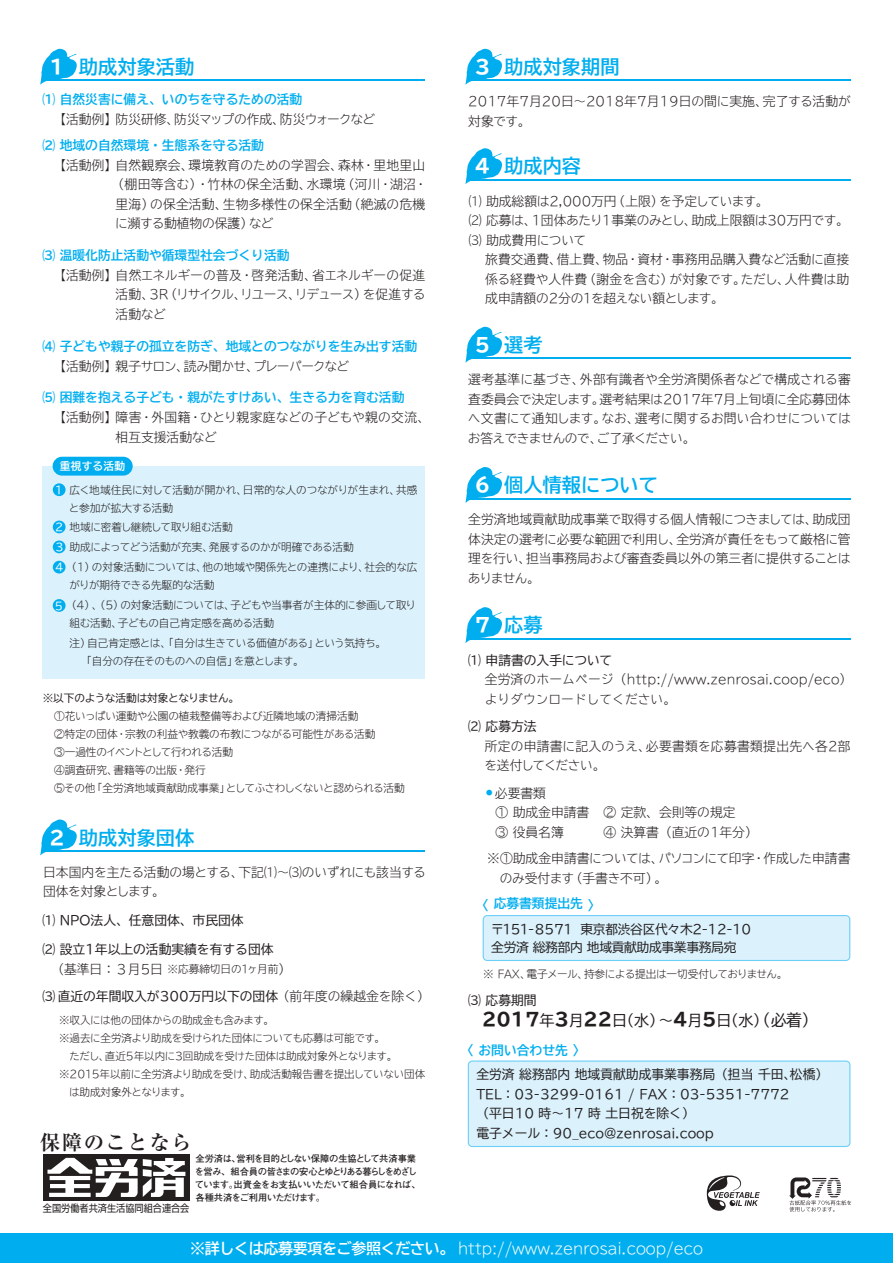
<style>
.page{position:relative;width:893px;height:1263px;background:#fff}
.page>*{position:absolute;margin:0;border:0;box-sizing:border-box;transform-origin:0 0}
.t1{font:700 20.4px "Ryumin Pro";letter-spacing:.07em;color:#241f1f}
.t2{font:700 19.2px "TBUD Go Std";letter-spacing:.005em;color:#00aeef}
.t3{font:300 15px "TBUD Go Std Super";color:#fff}
.t4{font:15px "TBUD Go Std";color:#241f1f}
.t5{font:300 12.75px/19.5px "TBUD Go Std Super";color:#241f1f}
.t6{font:12.75px/19.5px "TBUD Go Std";color:#241f1f}
.t7{font:700 12.75px "TBUD Go Std";color:#00aeef}
.t8{font:300 12.75px/19.5px "TBUD Go Std Super";letter-spacing:-.02em;color:#241f1f}
.t9{font:12.75px/18.5px "TBUD Go Std";letter-spacing:-.025em;color:#241f1f}
.t10{font:300 12.75px "TBUD Go Std Super";letter-spacing:.02em;color:#241f1f}
.t11{font:300 12.75px "TBUD Go Std Super";letter-spacing:.025em;color:#241f1f}
.t12{font:300 12.75px "TBUD Go Std Super";letter-spacing:-.04em;color:#241f1f}
.t13{font:300 12.75px "TBUD Go Std Super";letter-spacing:-.05em;color:#241f1f}
.t14{font:300 12.75px "TBUD Go Std Super";letter-spacing:-.03em;color:#241f1f}
.t15{font:300 10.65px/18px "TBUD Go Std Super";letter-spacing:-.02em;color:#241f1f}
.t16{font:300 10.65px "TBUD Go Std Super";letter-spacing:-.04em;color:#241f1f}
.t17{font:300 10.65px "TBUD Go Std Super";color:#241f1f}
.t18{font:10.65px "TBUD Go Std";color:#fff}
.t19{font:300 10.5px "TBUD Go Std Super";letter-spacing:-.02em;color:#241f1f}
.t20{font:10.05px "Shin Go Pro";color:#241f1f;scale:.91 1}
.t21{font:700 9.3px/12.8px "Futo Go B101 Pro";letter-spacing:-.07em;color:#241f1f}
.s1{font-stretch:expanded;color:#fff}
.s2{font-family:"TBUD Go Std";font-weight:700;color:#00aeef}
.s3{font-family:"TBUD Go Std";font-weight:700;color:#fff}
.s4{font-family:"TBUD Go Std";font-weight:400;color:#fff}
.s5{font-family:"TBUD Go Std";font-weight:400}
.s6{font-size:12.75px}
.s7{font-family:"TBUD Go Std Super";font-weight:300}
.s8{font-weight:700;font-stretch:expanded;font-size:18px}
.s9{font-size:15.9px}
.s10{font-family:"TBUD Go Std";font-weight:700}
</style>
<div class="page">
<div style="left:0;top:1233px;width:893px;height:30px;background:#00aeef"></div>
<svg style="left:789px;top:1177px;width:62px;height:35px"></svg>
<div style="left:43px;top:1154px;width:147px;height:46px;background:#241f1f"></div>
<svg style="left:48px;top:1158px;width:137px;height:39px"></svg>
<svg style="left:707px;top:1175px;width:53px;height:36px"></svg>
<div style="left:43px;top:466px;width:382px;height:213px;background:#dbf2fd"></div>
<div style="left:53px;top:483px;width:13px;height:13px;background:#00aeef;border-radius:50%"></div>
<div style="left:53px;top:457px;width:80px;height:19px;background:#00aeef;border-radius:9px"></div>
<div style="left:53px;top:521px;width:13px;height:12px;background:#00aeef;border-radius:50%"></div>
<div style="left:53px;top:540px;width:13px;height:13px;background:#00aeef;border-radius:50%"></div>
<div style="left:53px;top:561px;width:13px;height:12px;background:#00aeef;border-radius:50%"></div>
<div style="left:53px;top:599px;width:13px;height:13px;background:#00aeef;border-radius:50%"></div>
<svg style="left:483px;top:915px;width:367px;height:46px;background:#d5f0fc"></svg>
<div style="left:468px;top:1060px;width:382px;height:87px;background:#dbf2fd"></div>
<hr style="left:43px;top:79px;width:382px;height:2px;background:#00aeef">
<svg style="left:40px;top:49px;width:37px;height:36px"></svg>
<hr style="left:468px;top:79px;width:382px;height:2px;background:#00aeef">
<svg style="left:465px;top:49px;width:37px;height:36px"></svg>
<hr style="left:468px;top:179px;width:382px;height:2px;background:#00aeef">
<svg style="left:465px;top:148px;width:37px;height:36px"></svg>
<hr style="left:468px;top:357px;width:382px;height:2px;background:#00aeef">
<svg style="left:465px;top:327px;width:37px;height:36px"></svg>
<hr style="left:468px;top:498px;width:382px;height:1px;background:#00aeef">
<svg style="left:465px;top:467px;width:40px;height:36px"></svg>
<hr style="left:468px;top:638px;width:382px;height:2px;background:#00aeef">
<svg style="left:465px;top:607px;width:37px;height:36px"></svg>
<hr style="left:43px;top:850px;width:382px;height:2px;background:#00aeef">
<svg style="left:40px;top:819px;width:37px;height:36px"></svg>
<p class="t2" style="left:50px;top:51px;width:146px"><span class="s1">1</span> 助成対象活動</p>
<p class="t2" style="left:475px;top:51px;width:146px"><span class="s1">3</span> 助成対象期間</p>
<p class="t5" style="left:53px;top:89px;width:323px;line-height:20.1px;text-indent:-11px"><span class="s2">⑴ 自然災害に備え、いのちを守るための活動<br></span>【活動例】防災研修、防災マップの作成、防災ウォークなど</p>
<p class="t10" style="left:53px;top:155px;width:373px">【活動例】自然観察会、環境教育のための学習会、森林・里地里山</p>
<p class="t11" style="left:112px;top:174px;width:317px">（棚田等含む）・竹林の保全活動、水環境（河川・湖沼・</p>
<p class="t5" style="left:116px;top:194px;width:311px">里海）の保全活動、生物多様性の保全活動（絶滅の危機</p>
<p class="t5" style="left:115px;top:213px;width:160px">に瀕する動植物の保護）など</p>
<p class="t5" style="left:116px;top:265px;width:311px;text-align:justify;text-indent:-62px">【活動例】自然エネルギーの普及・啓発活動、省エネルギーの促進活動、３Ｒ（リサイクル、リユース、リデュース）を促進する活動など</p>
<p class="t12" style="left:53px;top:355px;width:297px">【活動例】親子サロン、読み聞かせ、プレーパークなど</p>
<p class="t5" style="left:116px;top:407px;width:316px;text-indent:-62px">【活動例】障害・外国籍・ひとり親家庭などの子どもや親の交流、相互支援活動など</p>
<p class="t7" style="left:42px;top:135px;width:223px">⑵ 地域の自然環境・生態系を守る活動</p>
<p class="t7" style="left:42px;top:245px;width:249px">⑶ 温暖化防止活動や循環型社会づくり活動</p>
<p class="t7" style="left:42px;top:336px;width:376px">⑷ 子どもや親子の孤立を防ぎ、地域とのつながりを生み出す活動</p>
<p class="t7" style="left:42px;top:387px;width:364px">⑸ 困難を抱える子ども・親がたすけあい、生きる力を育む活動</p>
<p class="t15" style="left:69px;top:454px;width:349px;line-height:23.2px;text-indent:-10px"><span class="s3">重視する活動<br></span>広く地域住民に対して活動が開かれ、日常的な人のつながりが生まれ、共感</p>
<p class="t15" style="left:69px;top:498px;width:106px">と参加が拡大する活動</p>
<p class="t18" style="left:55px;top:481px;width:10px">1</p>
<p class="t15" style="left:55px;top:516px;width:364px;line-height:20.1px"><span class="s4">2</span> 地域に密着し継続して取り組む活動<br><span class="s4">3</span> 助成によってどう活動が充実、発展するのかが明確である活動<br><span class="s4">4</span> （1）の対象活動については、他の地域や関係先との連携により、社会的な広</p>
<p class="t15" style="left:55px;top:575px;width:363px;line-height:19.8px;text-indent:14px">がりが期待できる先駆的な活動<br><span class="s4">5</span> （4）、（5）の対象活動については、子どもや当事者が主体的に参画して取り</p>
<p class="t15" style="left:69px;top:613px;width:206px">組む活動、子どもの自己肯定感を高める活動</p>
<p class="t15" style="left:81px;top:633px;width:307px;text-indent:-12px">注）自己肯定感とは、「自分は生きている価値がある」という気持ち。「自分の存在そのものへの自信」を意とします。</p>
<p class="t15" style="left:54px;top:689px;width:352px;text-indent:-11px"><span class="s5">※以下のような活動は対象となりません。<br></span>①花いっぱい運動や公園の植栽整備等および近隣地域の清掃活動<br>②特定の団体・宗教の利益や教義の布教につながる可能性がある活動<br>③一過性のイベントとして行われる活動<br>④調査研究、書籍等の出版・発行<br>⑤その他「全労済地域貢献助成事業」としてふさわしくないと認められる活動</p>
<p class="t2" style="left:50px;top:822px;width:146px"><span class="s1">2</span> 助成対象団体</p>
<p class="t8" style="left:43px;top:862px;width:384px">日本国内を主たる活動の場とする、下記⑴～⑶のいずれにも該当する団体を対象とします。</p>
<p class="t6" style="left:42px;top:910px;width:203px">⑴ NPO法人、任意団体、市民団体</p>
<p class="t6" style="left:42px;top:940px;width:233px">⑵ 設立1年以上の活動実績を有する団体</p>
<p class="t17" style="left:51px;top:960px;width:241px"><span class="s6">（基準日：３月5日</span> ※応募締切日の１ヶ月前<span class="s6">）</span></p>
<p class="t6" style="left:42px;top:986px;width:389px">⑶ 直近の年間収入が300万円以下の団体<span class="s7">（前年度の繰越金を除く）</span></p>
<p class="t19" style="left:59px;top:1011px;width:216px">※収入には他の団体からの助成金も含みます。</p>
<p class="t19" style="left:59px;top:1029px;width:328px">※過去に全労済より助成を受けられた団体についても応募は可能です。</p>
<p class="t19" style="left:69px;top:1047px;width:329px">ただし、直近５年以内に３回助成を受けた団体は助成対象外となります。</p>
<p class="t19" style="left:59px;top:1065px;width:368px">※２０１5年以前に全労済より助成を受け、助成活動報告書を提出していない団体</p>
<p class="t19" style="left:69px;top:1083px;width:123px">は助成対象外となります。</p>
<p class="t1" style="left:40px;top:1126px;width:153px">保障のことなら</p>
<p class="t5" style="left:468px;top:91px;width:384px">2017年7月20日～2018年7月19日の間に実施、完了する活動が対象です。</p>
<p class="t2" style="left:475px;top:150px;width:108px"><span class="s1">4</span> 助成内容</p>
<p class="t5" style="left:469px;top:191px;width:301px">⑴ 助成総額は2,000万円（上限）を予定しています。</p>
<p class="t5" style="left:469px;top:210px;width:381px">⑵ 応募は、1団体あたり1事業のみとし、助成上限額は30万円です。</p>
<p class="t14" style="left:469px;top:229px;width:119px">⑶ 助成費用について</p>
<p class="t5" style="left:485px;top:249px;width:365px">旅費交通費、借上費、物品・資材・事務用品購入費など活動に直接</p>
<p class="t5" style="left:485px;top:269px;width:365px">係る経費や人件費（謝金を含む）が対象です。ただし、人件費は助</p>
<p class="t13" style="left:485px;top:288px;width:240px">成申請額の２分の１を超えない額とします。</p>
<p class="t2" style="left:475px;top:329px;width:69px"><span class="s1">5</span> 選考</p>
<p class="t5" style="left:468px;top:369px;width:384px;text-align:justify">選考基準に基づき、外部有識者や全労済関係者などで構成される審査委員会で決定します。選考結果は2017年7月上旬頃に全応募団体へ文書にて通知します。なお、選考に関するお問い合わせについてはお答えできませんので、ご了承ください。</p>
<p class="t2" style="left:475px;top:469px;width:185px"><span class="s1">6</span> 個人情報について</p>
<p class="t5" style="left:468px;top:509px;width:384px;text-align:justify">全労済地域貢献助成事業で取得する個人情報につきましては、助成団体決定の選考に必要な範囲で利用し、全労済が責任をもって厳格に管理を行い、担当事務局および審査委員以外の第三者に提供することはありません。</p>
<p class="t2" style="left:475px;top:609px;width:69px"><span class="s1">7</span> 応募</p>
<p class="t5" style="left:485px;top:650px;width:369px;text-indent:-17px"><span class="s5">⑴ 申請書の入手について<br></span>全労済のホームページ（http://www.zenrosai.coop/eco）よりダウンロードしてください。</p>
<p class="t5" style="left:484px;top:716px;width:368px;text-indent:-16px"><span class="s5">⑵ 応募方法<br></span>所定の申請書に記入のうえ、必要書類を応募書類提出先へ各2部を送付してください。</p>
<p class="t5" style="left:495px;top:783px;width:242px;text-indent:-9px"><sup>●</sup> 必要書類<br>① 助成金申請書 ② 定款、会則等の規定<br>③ 役員名簿</p>
<p class="t5" style="left:603px;top:822px;width:156px">④ 決算書（直近の1年分）</p>
<p class="t8" style="left:500px;top:848px;width:352px;text-indent:-13px">※①助成金申請書については、パソコンにて印字・作成した申請書のみ受付ます（手書き不可）。</p>
<p class="t7" style="left:476px;top:893px;width:126px">〈 応募書類提出先 〉</p>
<p class="t9" style="left:580px;top:920px;width:172px">東京都渋谷区代々木2-12-10</p>
<p class="t9" style="left:491px;top:920px;width:247px">〒151-8571<br>全労済 総務部内 地域貢献助成事業事務局宛</p>
<p class="t16" style="left:483px;top:965px;width:306px">※ FAX、電子メール、持参による提出は一切受付しておりません。</p>
<p class="t6" style="left:468px;top:990px;width:70px">⑶ 応募期間</p>
<p class="t4" style="left:482px;top:1008px;width:337px"><span class="s8">2017</span>年<span class="s8">3</span>月<span class="s8">22</span>日（水）～<span class="s8">4</span>月<span class="s8">5</span>日（水）<span class="s9">（必着）</span></p>
<p class="t7" style="left:461px;top:1040px;width:126px">〈 お問い合わせ先 〉</p>
<p class="t6" style="left:476px;top:1065px;width:353px">全労済 総務部内 地域貢献助成事業事務局（担当 千田、松橋）<br>TEL：03-3299-0161 / FAX：03-5351-7772<br>（平日10 時～17 時 土日祝を除く）<br>電子メール：90_eco@zenrosai.coop</p>
<p class="t21" style="left:195px;top:1151px;width:228px">全労済は、営利を目的としない保障の生協として共済事業を営み、組合員の皆さまの安心とゆとりある暮らしをめざしています。出資金をお支払いいただいて組合員になれば、各種共済をご利用いただけます。</p>
<p class="t3" style="left:190px;top:1236px;width:514px"><span class="s10">※詳しくは応募要項をご参照ください。</span> http://www.zenrosai.coop/eco</p>
<p class="t20" style="left:43px;top:1200px;width:163px">全国労働者共済生活協同組合連合会</p>
</div>
